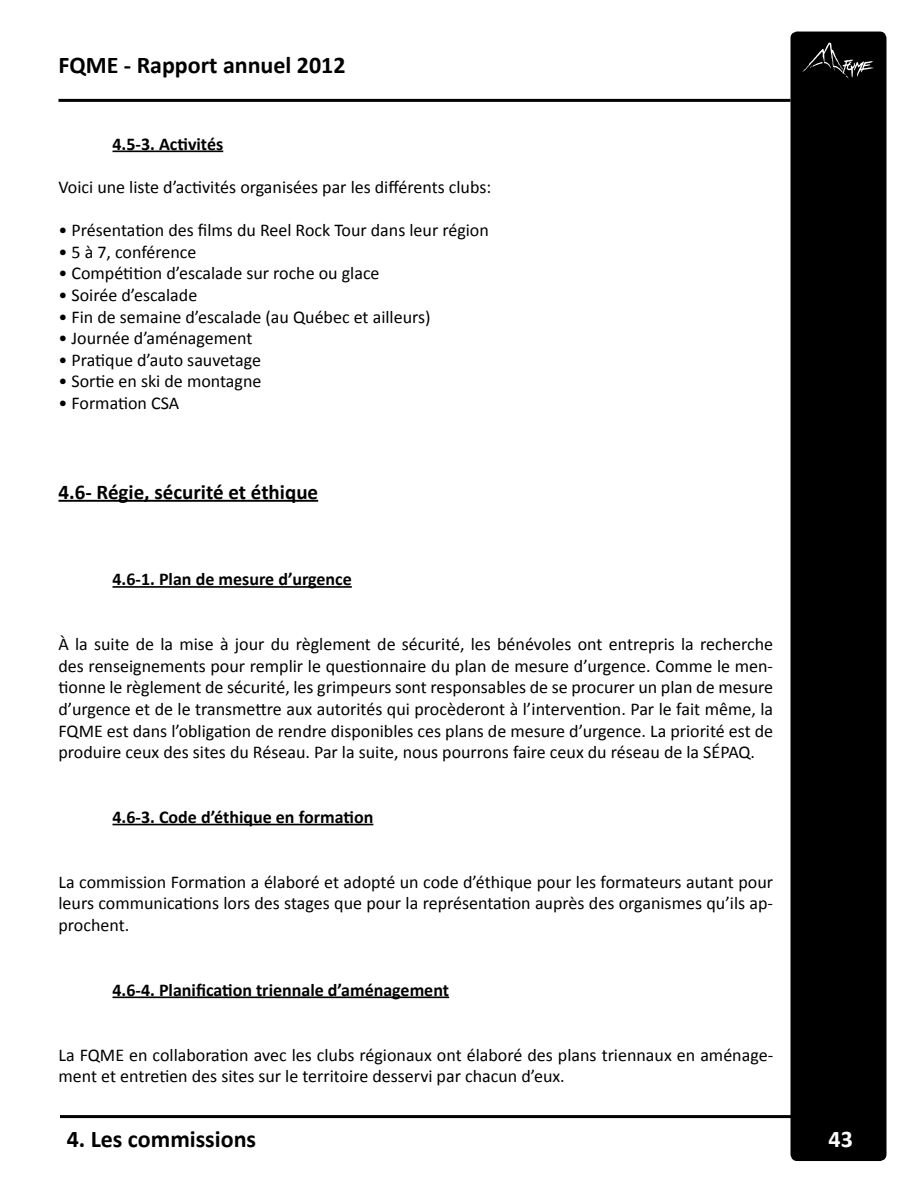
<style>
.page{position:relative;width:918px;height:1188px;background:#fff}
.page>*{position:absolute;margin:0;border:0;box-sizing:border-box;transform-origin:0 0}
.t1{font:700 24px "Calibri";color:#000}
.t2{font:700 24px "Calibri";color:#fff}
.t3{font:700 21px "Calibri";color:#000}
.t4{font:18px/21.6px "Calibri";color:#000;text-align:justify}
.t5{font:700 18px "Calibri";color:#000}
</style>
<div class="page">
<hr style="left:58px;top:99px;width:732px;height:3px;background:#000">
<hr style="left:60px;top:1115px;width:746px;height:3px;background:#000">
<div style="left:791px;top:32px;width:95px;height:1128px;background:#000;border-radius:6px"></div>
<div style="left:790px;top:32px;width:96px;height:1129px;border:2px solid #000;border-radius:6px"></div>
<svg style="left:802px;top:42px;width:72px;height:38px"></svg>
<hr style="left:112px;top:151px;width:111px;height:1px;background:#000">
<hr style="left:58px;top:500px;width:260px;height:2px;background:#000">
<hr style="left:112px;top:586px;width:240px;height:2px;background:#000">
<hr style="left:112px;top:824px;width:261px;height:1px;background:#000">
<hr style="left:112px;top:997px;width:337px;height:1px;background:#000">
<h1 class="t1" style="left:58px;top:50px;width:289px">FQME - Rapport annuel 2012</h1>
<p class="t5" style="left:112px;top:133px;width:112px">4.5-3. Activités</p>
<p class="t4" style="left:58px;top:175px;width:434px">Voici une liste d’activités organisées par les différents clubs:</p>
<p class="t4" style="left:58px;top:219px;width:432px">• Présentation des films du Reel Rock Tour dans leur région</p>
<p class="t4" style="left:58px;top:240px;width:139px">• 5 à 7, conférence</p>
<p class="t4" style="left:58px;top:262px;width:323px">• Compétition d’escalade sur roche ou glace</p>
<p class="t4" style="left:58px;top:283px;width:140px">• Soirée d’escalade</p>
<p class="t4" style="left:58px;top:305px;width:374px">• Fin de semaine d’escalade (au Québec et ailleurs)</p>
<p class="t4" style="left:58px;top:327px;width:196px">• Journée d’aménagement</p>
<p class="t4" style="left:58px;top:348px;width:204px">• Pratique d’auto sauvetage</p>
<p class="t4" style="left:58px;top:370px;width:205px">• Sortie en ski de montagne</p>
<p class="t4" style="left:58px;top:391px;width:122px">• Formation CSA</p>
<p class="t3" style="left:58px;top:479px;width:261px">4.6- Régie, sécurité et éthique</p>
<p class="t5" style="left:112px;top:568px;width:241px">4.6-1. Plan de mesure d’urgence</p>
<p class="t4" style="left:58px;top:633px;width:716px">À la suite de la mise à jour du règlement de sécurité, les bénévoles ont entrepris la recherche des renseignements pour remplir le questionnaire du plan de mesure d’urgence. Comme le men&shy;tionne le règlement de sécurité, les grimpeurs sont responsables de se procurer un plan de mesure d’urgence et de le transmettre aux autorités qui procèderont à l’intervention. Par le fait même, la FQME est dans l’obligation de rendre disponibles ces plans de mesure d’urgence. La priorité est de produire ceux des sites du Réseau. Par la suite, nous pourrons faire ceux du réseau de la SÉPAQ.</p>
<p class="t5" style="left:112px;top:806px;width:262px">4.6-3. Code d’éthique en formation</p>
<p class="t4" style="left:58px;top:870px;width:716px">La commission Formation a élaboré et adopté un code d’éthique pour les formateurs autant pour leurs communications lors des stages que pour la représentation auprès des organismes qu’ils ap&shy;prochent.</p>
<p class="t5" style="left:112px;top:979px;width:338px">4.6-4. Planification triennale d’aménagement</p>
<p class="t4" style="left:58px;top:1043px;width:716px">La FQME en collaboration avec les clubs régionaux ont élaboré des plans triennaux en aménage&shy;ment et entretien des sites sur le territoire desservi par chacun d’eux.</p>
<h1 class="t1" style="left:67px;top:1124px;width:191px">4. Les commissions</h1>
<h1 class="t2" style="left:829px;top:1124px;width:26px">43</h1>
</div>
